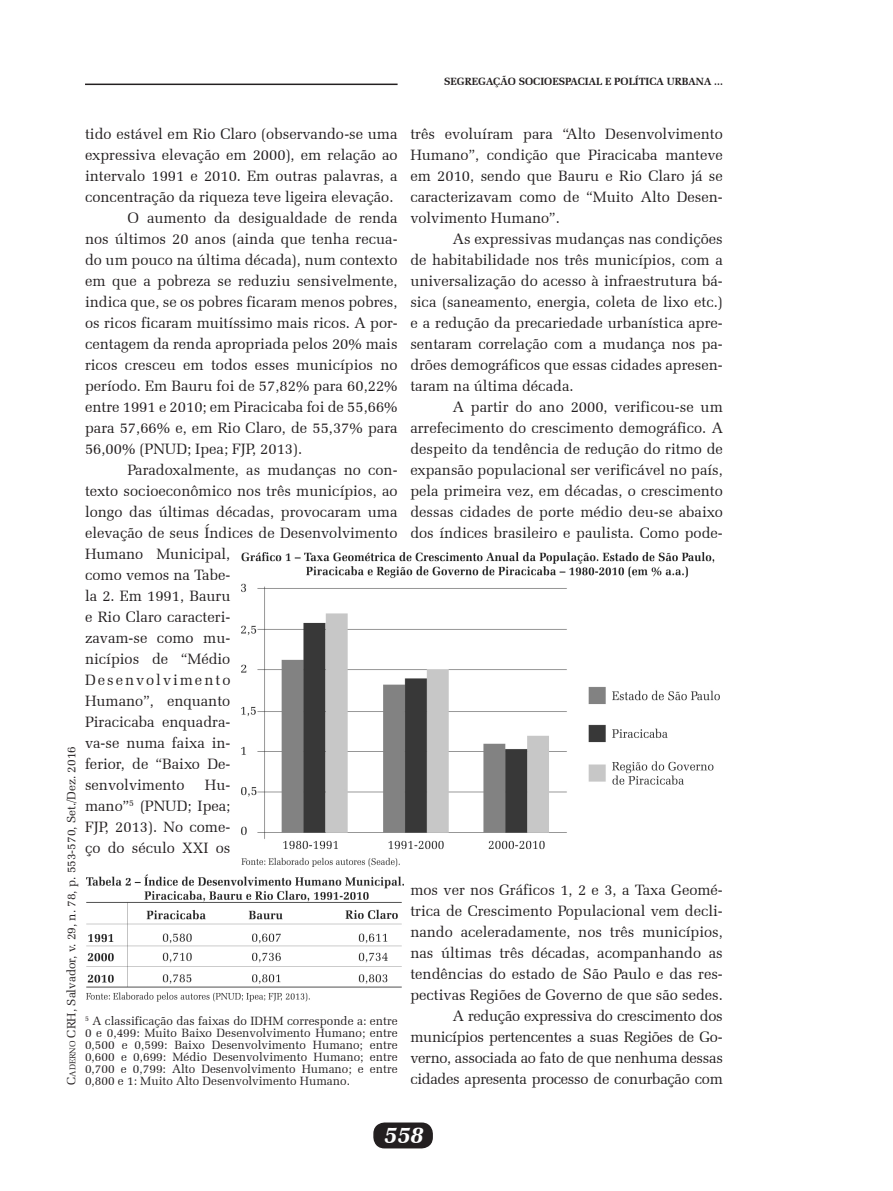
<style>
.page{position:relative;width:893px;height:1191px;background:#fff}
.page>*{position:absolute;margin:0;border:0;box-sizing:border-box;transform-origin:0 0}
.t1{font:italic 700 24px "Zapf Elliptical 711 BT";color:#fff}
.t2{font:15px/21px "Zapf Elliptical 711 BT";color:#231f20;text-align:justify}
.t3{font:15px "Zapf Elliptical 711 BT";letter-spacing:.13em;color:#231f20}
.t4{font:12px/12px "Zapf Elliptical 711 BT";color:#231f20;text-align:justify}
.t5{font:700 10.5px "Zapf Elliptical 711 BT";color:#231f20}
.s1{font-style:inherit}
.s2{font-size:8.4px}
</style>
<div class="page">
<div style="left:374px;top:1123px;width:58px;height:24px;background:#231f20;border-radius:10px"></div>
<div style="left:373px;top:1122px;width:60px;height:26px;border:2px solid #231f20;border-radius:10px"></div>
<hr style="left:85px;top:84px;width:313px;height:1px;background:#231f20">
<img style="left:241px;top:553px;width:478px;height:313px">
<img style="left:87px;top:874px;width:317px;height:127px">
<p class="t5" style="left:444px;top:75px;width:280px">SEGREGAÇÃO SOCIOESPACIAL E POLÍTICA URBANA ...</p>
<p class="t2" style="left:85px;top:123px;width:314px">tido estável em Rio Claro (observando-se uma</p>
<p class="t2" style="left:85px;top:144px;width:314px">expressiva elevação em 2000), em relação ao</p>
<p class="t2" style="left:85px;top:165px;width:314px">intervalo 1991 e 2010. Em outras palavras, a</p>
<p class="t2" style="left:85px;top:186px;width:310px">concentração da riqueza teve ligeira elevação.</p>
<p class="t2" style="left:128px;top:207px;width:271px">O aumento da desigualdade de renda</p>
<p class="t2" style="left:85px;top:228px;width:314px">nos últimos 20 anos (ainda que tenha recua-</p>
<p class="t2" style="left:85px;top:249px;width:314px">do um pouco na última década), num contexto</p>
<p class="t2" style="left:85px;top:270px;width:314px">em que a pobreza se reduziu sensivelmente,</p>
<p class="t2" style="left:85px;top:291px;width:314px">indica que, se os pobres ficaram menos pobres,</p>
<p class="t2" style="left:85px;top:312px;width:314px">os ricos ficaram muitíssimo mais ricos. A por-</p>
<p class="t2" style="left:85px;top:333px;width:314px">centagem da renda apropriada pelos 20% mais</p>
<p class="t2" style="left:85px;top:354px;width:314px">ricos cresceu em todos esses municípios no</p>
<p class="t2" style="left:85px;top:375px;width:314px">período. Em Bauru foi de 57,82% para 60,22%</p>
<p class="t2" style="left:85px;top:396px;width:314px">entre 1991 e 2010; em Piracicaba foi de 55,66%</p>
<p class="t2" style="left:85px;top:417px;width:314px">para 57,66% e, em Rio Claro, de 55,37% para</p>
<p class="t2" style="left:85px;top:438px;width:219px">56,00% (PNUD; Ipea; FJP, 2013).</p>
<p class="t2" style="left:128px;top:459px;width:271px">Paradoxalmente, as mudanças no con-</p>
<p class="t2" style="left:85px;top:480px;width:314px">texto socioeconômico nos três municípios, ao</p>
<p class="t2" style="left:85px;top:501px;width:314px">longo das últimas décadas, provocaram uma</p>
<p class="t2" style="left:85px;top:522px;width:314px">elevação de seus Índices de Desenvolvimento</p>
<p class="t2" style="left:85px;top:543px;width:147px">Humano Municipal,</p>
<p class="t2" style="left:85px;top:564px;width:147px">como vemos na Tabe-</p>
<p class="t2" style="left:85px;top:585px;width:147px">la 2. Em 1991, Bauru</p>
<p class="t2" style="left:85px;top:606px;width:147px">e Rio Claro caracteri-</p>
<p class="t2" style="left:85px;top:627px;width:147px">zavam-se como mu-</p>
<p class="t2" style="left:85px;top:648px;width:147px">nicípios de “Médio</p>
<p class="t3" style="left:85px;top:671px;width:147px">Desenvolvimento</p>
<p class="t2" style="left:85px;top:690px;width:147px">Humano”, enquanto</p>
<p class="t2" style="left:85px;top:711px;width:147px">Piracicaba enquadra-</p>
<p class="t2" style="left:85px;top:732px;width:147px">va-se numa faixa in-</p>
<p class="t2" style="left:85px;top:753px;width:147px">ferior, de “Baixo De-</p>
<p class="t2" style="left:85px;top:774px;width:101px">senvolvimento</p>
<p class="t4" style="left:65px;top:1084px;width:340px;rotate:-90deg"><span class="s1">C</span><span class="s2">aderno</span> <span class="s1">CRH</span>, Salvador, v. 29, n. 78, p. 553-570, Set./Dez. 2016</p>
<p class="t2" style="left:85px;top:774px;width:147px;text-indent:120px">Hu&shy;mano”<sup>5</sup> (PNUD; Ipea; FJP, 2013). No come&shy;ço do século XXI os</p>
<p class="t4" style="left:85px;top:1014px;width:314px"><sup>5</sup> A classificação das faixas do IDHM corresponde a: entre 0 e 0,499: Muito Baixo Desenvolvimento Humano; entre 0,500 e 0,599: Baixo Desenvolvimento Humano; entre 0,600 e 0,699: Médio Desenvolvimento Humano; entre 0,700 e 0,799: Alto Desenvolvimento Humano; e entre 0,800 e 1: Muito Alto Desenvolvimento Humano.</p>
<p class="t2" style="left:410px;top:123px;width:314px">três evoluíram para “Alto Desenvolvimento Humano”, condição que Piracicaba manteve em 2010, sendo que Bauru e Rio Claro já se caracterizavam como de “Muito Alto Desen&shy;volvimento Humano”.</p>
<p class="t2" style="left:410px;top:228px;width:314px;text-indent:43px">As expressivas mudanças nas condições de habitabilidade nos três municípios, com a universalização do acesso à infraestrutura bá&shy;sica (saneamento, energia, coleta de lixo etc.) e a redução da precariedade urbanística apre&shy;sentaram correlação com a mudança nos pa&shy;drões demográficos que essas cidades apresen&shy;taram na última década.</p>
<p class="t2" style="left:410px;top:396px;width:314px;text-indent:43px">A partir do ano 2000, verificou-se um arrefecimento do crescimento demográfico. A despeito da tendência de redução do ritmo de expansão populacional ser verificável no país, pela primeira vez, em décadas, o crescimento dessas cidades de porte médio deu-se abaixo dos índices brasileiro e paulista. Como pode-</p>
<p class="t2" style="left:410px;top:879px;width:314px;text-align:right">mos ver nos Gráficos 1, 2 e 3, a Taxa Geomé&shy;trica de Crescimento Populacional vem decli&shy;nando aceleradamente, nos três municípios, nas últimas três décadas, acompanhando as tendências do estado de São Paulo e das res&shy;pectivas Regiões de Governo de que são sedes.<br>A redução expressiva do crescimento dos municípios pertencentes a suas Regiões de Go&shy;verno, associada ao fato de que nenhuma dessas cidades apresenta processo de conurbação com</p>
<h1 class="t1" style="left:384px;top:1120px;width:41px">558</h1>
</div>
